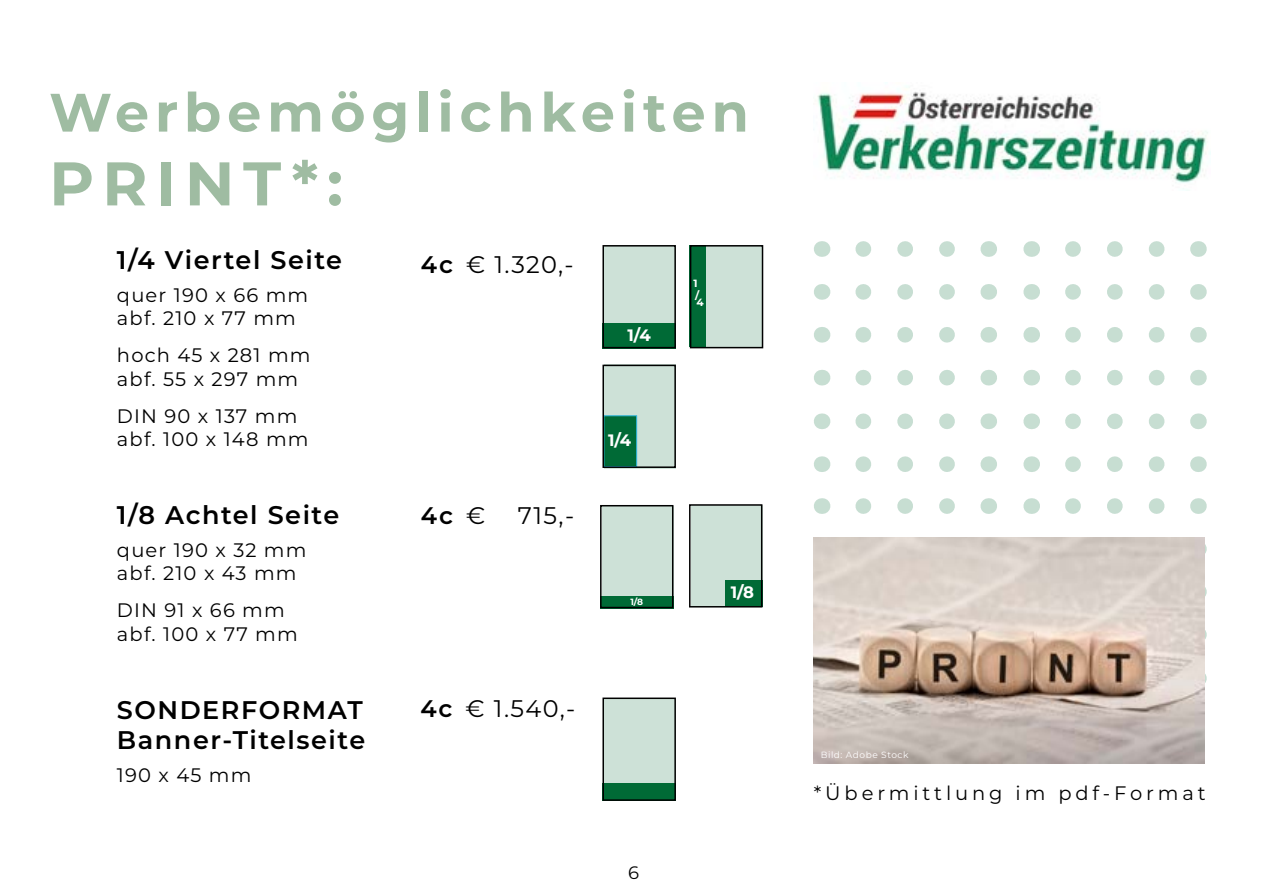
<style>
.page{position:relative;width:1263px;height:893px;background:#fff}
.page>*{position:absolute;margin:0;border:0;box-sizing:border-box;transform-origin:0 0}
.t1{font:700 61.5px "Montserrat";letter-spacing:.14em;color:#9fbca2}
.t2{font:700 54px "Montserrat";letter-spacing:.11em;color:#9fbca2}
.t3{font:600 25.5px/30px "Montserrat";letter-spacing:.06em;color:#000}
.t4{font:24px "Montserrat";letter-spacing:.06em;color:#000}
.t5{font:600 24px "Montserrat";color:#000}
.t6{font:19.5px/23.4px "Montserrat";letter-spacing:.06em;color:#000}
.t7{font:19.5px "Montserrat";letter-spacing:.2em;color:#000}
.t8{font:18px "Montserrat";color:#000}
.t9{font:700 16.5px "Montserrat";color:#fff}
.t10{font:700 10.5px/12.1px "Montserrat";color:#fff}
.t11{font:9px "Montserrat";letter-spacing:.06em;color:#fff}
.t12{font:700 9px "Montserrat";color:#fff}
.s1{font-weight:600}
.s2{font-weight:400}
</style>
<div class="page">
<img style="left:817px;top:86px;width:394px;height:103px">
<svg style="left:863px;top:327px;width:92px;height:16px"></svg>
<svg style="left:822px;top:327px;width:1px;height:16px"></svg>
<svg style="left:988px;top:327px;width:1px;height:16px"></svg>
<svg style="left:863px;top:370px;width:92px;height:15px"></svg>
<svg style="left:822px;top:370px;width:1px;height:15px"></svg>
<svg style="left:988px;top:370px;width:1px;height:15px"></svg>
<svg style="left:863px;top:413px;width:92px;height:16px"></svg>
<svg style="left:822px;top:413px;width:1px;height:16px"></svg>
<svg style="left:988px;top:413px;width:1px;height:16px"></svg>
<svg style="left:863px;top:456px;width:92px;height:16px"></svg>
<svg style="left:822px;top:456px;width:1px;height:16px"></svg>
<svg style="left:988px;top:456px;width:1px;height:16px"></svg>
<svg style="left:863px;top:241px;width:92px;height:16px"></svg>
<svg style="left:822px;top:241px;width:1px;height:16px"></svg>
<svg style="left:988px;top:241px;width:1px;height:16px"></svg>
<svg style="left:863px;top:284px;width:92px;height:16px"></svg>
<svg style="left:822px;top:284px;width:1px;height:16px"></svg>
<svg style="left:988px;top:284px;width:1px;height:16px"></svg>
<svg style="left:863px;top:498px;width:92px;height:16px"></svg>
<svg style="left:822px;top:498px;width:1px;height:16px"></svg>
<svg style="left:988px;top:498px;width:1px;height:16px"></svg>
<svg style="left:1073px;top:327px;width:92px;height:16px"></svg>
<svg style="left:1031px;top:327px;width:1px;height:16px"></svg>
<svg style="left:1198px;top:327px;width:1px;height:16px"></svg>
<svg style="left:1073px;top:370px;width:92px;height:15px"></svg>
<svg style="left:1031px;top:370px;width:1px;height:15px"></svg>
<svg style="left:1198px;top:370px;width:1px;height:15px"></svg>
<svg style="left:1073px;top:413px;width:92px;height:16px"></svg>
<svg style="left:1031px;top:413px;width:1px;height:16px"></svg>
<svg style="left:1198px;top:413px;width:1px;height:16px"></svg>
<svg style="left:1073px;top:456px;width:92px;height:16px"></svg>
<svg style="left:1031px;top:456px;width:1px;height:16px"></svg>
<svg style="left:1198px;top:456px;width:1px;height:16px"></svg>
<svg style="left:1073px;top:241px;width:92px;height:16px"></svg>
<svg style="left:1031px;top:241px;width:1px;height:16px"></svg>
<svg style="left:1198px;top:241px;width:1px;height:16px"></svg>
<svg style="left:1073px;top:284px;width:92px;height:16px"></svg>
<svg style="left:1031px;top:284px;width:1px;height:16px"></svg>
<svg style="left:1198px;top:284px;width:1px;height:16px"></svg>
<svg style="left:1073px;top:498px;width:92px;height:16px"></svg>
<svg style="left:1031px;top:498px;width:1px;height:16px"></svg>
<svg style="left:1198px;top:498px;width:1px;height:16px"></svg>
<img style="left:813px;top:537px;width:392px;height:226px">
<div style="left:604px;top:365px;width:72px;height:104px;background:#cde1d7"></div>
<div style="left:604px;top:416px;width:33px;height:51px;background:#006a36;border:1px solid #2bb5dc"></div>
<div style="left:602px;top:365px;width:74px;height:103px;border:2px solid #000"></div>
<div style="left:601px;top:506px;width:72px;height:101px;background:#cde1d7"></div>
<div style="left:600px;top:596px;width:73px;height:12px;background:#006a36"></div>
<div style="left:600px;top:505px;width:73px;height:103px;border:2px solid #000"></div>
<div style="left:604px;top:245px;width:72px;height:102px;background:#cde1d7"></div>
<div style="left:602px;top:323px;width:74px;height:25px;background:#006a36"></div>
<div style="left:602px;top:245px;width:74px;height:103px;border:2px solid #000"></div>
<div style="left:691px;top:245px;width:72px;height:102px;background:#cde1d7"></div>
<div style="left:690px;top:245px;width:16px;height:102px;background:#006a36"></div>
<div style="left:690px;top:245px;width:73px;height:103px;border:2px solid #000"></div>
<div style="left:690px;top:505px;width:72px;height:102px;background:#cde1d7"></div>
<div style="left:725px;top:580px;width:37px;height:27px;background:#006a36"></div>
<div style="left:689px;top:504px;width:73px;height:103px;border:2px solid #000"></div>
<div style="left:604px;top:698px;width:72px;height:102px;background:#cde1d7"></div>
<div style="left:602px;top:783px;width:74px;height:18px;background:#006a36"></div>
<div style="left:602px;top:697px;width:74px;height:104px;border:2px solid #000"></div>
<h2 class="t2" style="left:49px;top:73px;width:701px">Werbemöglichkeiten</h2>
<h1 class="t1" style="left:49px;top:139px;width:295px">PRINT*:</h1>
<h3 class="t3" style="left:117px;top:244px;width:227px">1/4 Viertel Seite</h3>
<p class="t6" style="left:117px;top:283px;width:193px">quer 190 x 66 mm abf. 210 x 77 mm</p>
<p class="t6" style="left:117px;top:343px;width:195px">hoch 45 x 281 mm abf. 55 x 297 mm</p>
<p class="t6" style="left:117px;top:403px;width:193px">DIN 90 x 137 mm abf. 100 x 148 mm</p>
<h3 class="t3" style="left:117px;top:499px;width:224px">1/8 Achtel Seite</h3>
<p class="t6" style="left:117px;top:538px;width:191px">quer 190 x 32 mm abf. 210 x 43 mm</p>
<p class="t6" style="left:117px;top:598px;width:182px">DIN 91 x 66 mm abf. 100 x 77 mm</p>
<h3 class="t3" style="left:117px;top:693px;width:250px">SONDERFORMAT<br>Banner-Titelseite</h3>
<p class="t6" style="left:117px;top:762px;width:136px">190 x 45 mm</p>
<p class="t4" style="left:421px;top:248px;width:154px"><span class="s1">4c</span> € 1.320,-</p>
<p class="t9" style="left:627px;top:323px;width:25px">1/4</p>
<p class="t5" style="left:421px;top:498px;width:66px">4c <span class="s2">€</span></p>
<p class="t4" style="left:518px;top:499px;width:58px">715,-</p>
<p class="t9" style="left:608px;top:428px;width:25px">1/4</p>
<p class="t12" style="left:630px;top:595px;width:14px">1/8</p>
<p class="t4" style="left:420px;top:692px;width:157px"><span class="s1">4c</span> € 1.540,-</p>
<p class="t10" style="left:694px;top:277px;width:7px">1 /</p>
<p class="t10" style="left:697px;top:296px;width:9px">4</p>
<p class="t9" style="left:731px;top:580px;width:25px">1/8</p>
<p class="t8" style="left:628px;top:860px;width:12px">6</p>
<p class="t11" style="left:821px;top:749px;width:89px">Bild: Adobe Stock</p>
<p class="t7" style="left:814px;top:779px;width:393px">*Übermittlung im pdf-Format</p>
</div>
